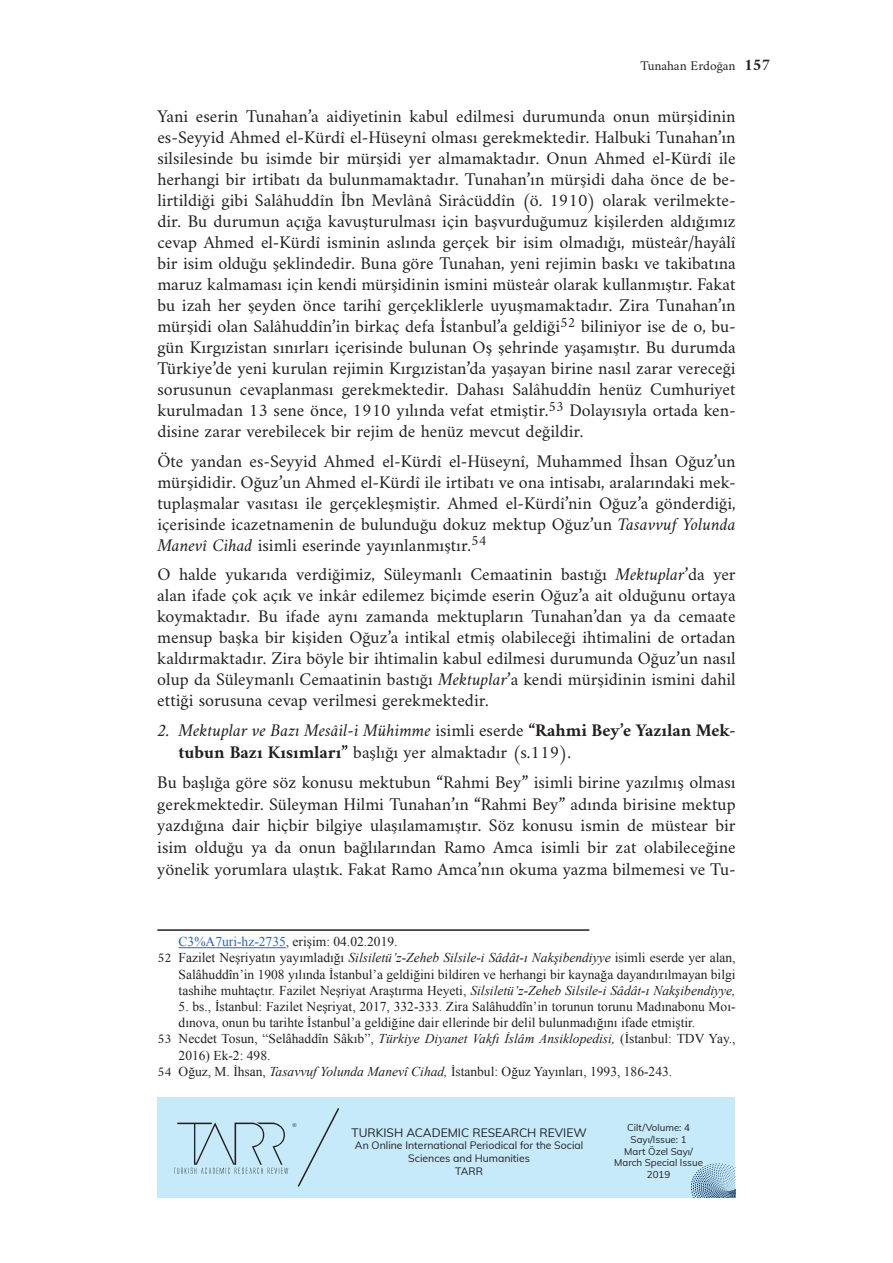
<style>
.page{position:relative;width:893px;height:1263px;background:#fff}
.page>*{position:absolute;margin:0;border:0;box-sizing:border-box;transform-origin:0 0}
.t1{font:18px/21px "Amiri";color:#231f20;text-align:justify}
.t2{font:700 18px/21.6px "Amiri";color:#231f20}
.t3{font:13.5px "Times New Roman";color:#231f20}
.t4{font:13.5px "Amiri";color:#231f20}
.t5{font:12px "Muli";color:#231f20}
.t6{font:10.5px/12.6px "Muli";color:#231f20;text-align:center}
.t7{font:9.75px/11.7px "Muli";color:#231f20;text-align:center}
.t8{font:7.5px "Amiri";color:#231f20}
.s1{font-weight:700;font-size:16.5px}
.s2{font-style:italic}
.s3{font-weight:400;font-style:italic}
.s4{font-weight:400}
.s5{color:#2865b1}
.s6{font-family:"Amiri"}
</style>
<div class="page">
<div style="left:158px;top:1097px;width:577px;height:100px;background:#c6eafa"></div>
<svg style="left:174px;top:1122px;width:114px;height:52px"></svg>
<svg style="left:298px;top:1108px;width:41px;height:79px"></svg>
<svg style="left:691px;top:1163px;width:45px;height:35px"></svg>
<hr style="left:157px;top:929px;width:432px;height:2px;background:#231f20">
<hr style="left:179px;top:947px;width:107px;height:1px;background:#2865b1">
<p class="t4" style="left:640px;top:58px;width:132px">Tunahan Erdoğan <span class="s1">157</span></p>
<p class="t1" style="left:157px;top:106px;width:580px">Yani eserin Tunahan’a aidiyetinin kabul edilmesi durumunda onun mürşidinin es-Seyyid Ahmed el-Kürdî el-Hüseynî olması gerekmektedir. Halbuki Tunahan’ın silsilesinde bu isimde bir mürşidi yer almamaktadır. Onun Ahmed el-Kürdî ile herhangi bir irtibatı da bulunmamaktadır. Tunahan’ın mürşidi daha önce de be&shy;lirtildiği gibi Salâhuddîn İbn Mevlânâ Sirâcüddîn (ö. 1910) olarak verilmekte&shy;dir. Bu durumun açığa kavuşturulması için başvurduğumuz kişilerden aldığımız cevap Ahmed el-Kürdî isminin aslında gerçek bir isim olmadığı, müsteâr/hayâlî bir isim olduğu şeklindedir. Buna göre Tunahan, yeni rejimin baskı ve takibatına maruz kalmaması için kendi mürşidinin ismini müsteâr olarak kullanmıştır. Fakat bu izah her şeyden önce tarihî gerçekliklerle uyuşmamaktadır. Zira Tunahan’ın mürşidi olan Salâhuddîn’in birkaç defa İstanbul’a geldiği<sup>52</sup> biliniyor ise de o, bu&shy;gün Kırgızistan sınırları içerisinde bulunan Oş şehrinde yaşamıştır. Bu durumda Türkiye’de yeni kurulan rejimin Kırgızistan’da yaşayan birine nasıl zarar vereceği sorusunun cevaplanması gerekmektedir. Dahası Salâhuddîn henüz Cumhuriyet kurulmadan 13 sene önce, 1910 yılında vefat etmiştir.<sup>53</sup> Dolayısıyla ortada ken&shy;disine zarar verebilecek bir rejim de henüz mevcut değildir.</p>
<p class="t1" style="left:157px;top:450px;width:580px">Öte yandan es-Seyyid Ahmed el-Kürdî el-Hüseynî, Muhammed İhsan Oğuz’un mürşididir. Oğuz’un Ahmed el-Kürdî ile irtibatı ve ona intisabı, aralarındaki mek&shy;tuplaşmalar vasıtası ile gerçekleşmiştir. Ahmed el-Kürdî’nin Oğuz’a gönderdiği, içerisinde icazetnamenin de bulunduğu dokuz mektup Oğuz’un <span class="s2">Tasavvuf Yolunda Manevî Cihad</span> isimli eserinde yayınlanmıştır.<sup>54</sup></p>
<p class="t1" style="left:157px;top:564px;width:580px">O halde yukarıda verdiğimiz, Süleymanlı Cemaatinin bastığı <span class="s2">Mektuplar’</span>da yer alan ifade çok açık ve inkâr edilemez biçimde eserin Oğuz’a ait olduğunu ortaya koymaktadır. Bu ifade aynı zamanda mektupların Tunahan’dan ya da cemaate mensup başka bir kişiden Oğuz’a intikal etmiş olabileceği ihtimalini de ortadan kaldırmaktadır. Zira böyle bir ihtimalin kabul edilmesi durumunda Oğuz’un nasıl olup da Süleymanlı Cemaatinin bastığı <span class="s2">Mektuplar’</span>a kendi mürşidinin ismini dahil ettiği sorusuna cevap verilmesi gerekmektedir.</p>
<p class="t2" style="left:179px;top:719px;width:559px;text-indent:-21px"><span class="s3">2. Mektuplar ve Bazı Mesâil-i Mühimme</span> <span class="s4">isimli eserde</span> “Rahmi Bey’e Yazılan Mek&shy;tubun Bazı Kısımları” <span class="s4">başlığı yer almaktadır (s.119).</span></p>
<p class="t1" style="left:157px;top:771px;width:580px;line-height:21.6px">Bu başlığa göre söz konusu mektubun “Rahmi Bey” isimli birine yazılmış olması gerekmektedir. Süleyman Hilmi Tunahan’ın “Rahmi Bey” adında birisine mektup yazdığına dair hiçbir bilgiye ulaşılamamıştır. Söz konusu ismin de müstear bir isim olduğu ya da onun bağlılarından Ramo Amca isimli bir zat olabileceğine yönelik yorumlara ulaştık. Fakat Ramo Amca’nın okuma yazma bilmemesi ve Tu-</p>
<p class="t3" style="left:179px;top:933px;width:220px"><span class="s5">C3%A7uri-hz-2735</span>, erişim: 04.02.2019.</p>
<p class="t3" style="left:157px;top:949px;width:580px"><span class="s6">52</span> Fazilet Neşriyatın yayımladığı <span class="s2">Silsiletü’z-Zeheb Silsile-i Sâdât-ı Nakşibendiyye</span> isimli eserde yer alan,</p>
<p class="t3" style="left:179px;top:965px;width:559px">Salâhuddîn’in 1908 yılında İstanbul’a geldiğini bildiren ve herhangi bir kaynağa dayandırılmayan bilgi</p>
<p class="t3" style="left:179px;top:981px;width:559px">tashihe muhtaçtır. Fazilet Neşriyat Araştırma Heyeti, <span class="s2">Silsiletü’z-Zeheb Silsile-i Sâdât-ı Nakşibendiyye,</span></p>
<p class="t3" style="left:179px;top:997px;width:559px">5. bs., İstanbul: Fazilet Neşriyat, 2017, 332-333. Zira Salâhuddîn’in torunun torunu Madınabonu Moı-</p>
<p class="t3" style="left:179px;top:1014px;width:518px">dınova, onun bu tarihte İstanbul’a geldiğine dair ellerinde bir delil bulunmadığını ifade etmiştir.</p>
<p class="t3" style="left:157px;top:1030px;width:580px"><span class="s6">53</span> Necdet Tosun, “Selâhaddîn Sâkıb”, <span class="s2">Türkiye Diyanet Vakfı İslâm Ansiklopedisi,</span> (İstanbul: TDV Yay.,</p>
<p class="t3" style="left:179px;top:1046px;width:93px">2016) Ek-2: 498.</p>
<p class="t3" style="left:157px;top:1062px;width:516px"><span class="s6">54</span> Oğuz, M. İhsan, <span class="s2">Tasavvuf Yolunda Manevî Cihad,</span> İstanbul: Oğuz Yayınları, 1993, 186-243.</p>
<p class="t8" style="left:292px;top:1121px;width:6px">®</p>
<p class="t5" style="left:352px;top:1124px;width:237px">TURKISH ACADEMIC RESEARCH REVIEW</p>
<p class="t6" style="left:355px;top:1139px;width:230px">An Online International Periodical for the Social<br>Sciences and Humanities<br>TARR</p>
<p class="t7" style="left:614px;top:1121px;width:90px">Cilt/Volume: 4<br>Sayı/Issue: 1<br>Mart Özel Sayı/<br>March Special Issue<br>2019</p>
</div>
